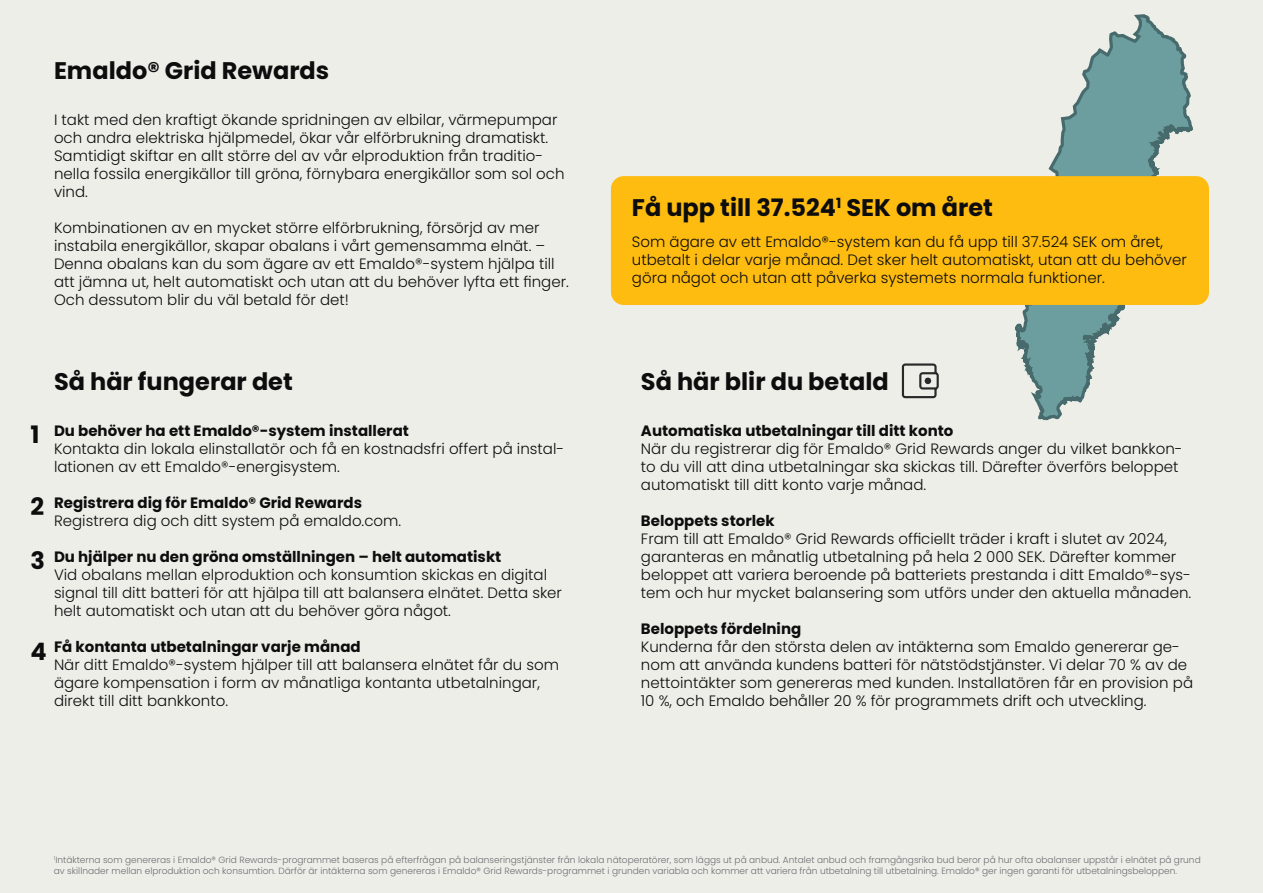
<style>
.page{position:relative;width:1263px;height:893px;background:#eeeee9}
.page>*{position:absolute;margin:0;border:0;box-sizing:border-box;transform-origin:0 0}
.t1{font:700 24px "Poppins";color:#0d0d0d}
.t2{font:300 15px/18px "Poppins";color:#0d0d0d}
.t3{font:700 15px "Poppins";color:#0d0d0d}
.t4{font:300 9px/10.8px "Poppins";color:#6c6d70}
</style>
<div class="page">
<svg style="left:1015px;top:14px;width:194px;height:407px"></svg>
<div style="left:611px;top:176px;width:598px;height:129px;background:#febb10;border-radius:13px"></div>
<svg style="left:902px;top:363px;width:37px;height:35px"></svg>
<p class="t1" style="left:54px;top:57px;width:277px">Emaldo® Grid Rewards</p>
<p class="t2" style="left:54px;top:111px;width:512px">I takt med den kraftigt ökande spridningen av elbilar, värmepumpar och andra elektriska hjälpmedel, ökar vår elförbrukning dramatiskt.<br>Samtidigt skiftar en allt större del av vår elproduktion från traditio&shy;nella fossila energikällor till gröna, förnybara energikällor som sol och vind.</p>
<p class="t2" style="left:54px;top:219px;width:516px">Kombinationen av en mycket större elförbrukning, försörjd av mer instabila energikällor, skapar obalans i vårt gemensamma elnät. – Denna obalans kan du som ägare av ett Emaldo®-system hjälpa till att jämna ut, helt automatiskt och utan att du behöver lyfta ett finger.<br>Och dessutom blir du väl betald för det!</p>
<p class="t1" style="left:54px;top:368px;width:240px">Så här fungerar det</p>
<p class="t1" style="left:30px;top:420px;width:11px">1</p>
<p class="t1" style="left:30px;top:492px;width:15px">2</p>
<p class="t1" style="left:30px;top:547px;width:16px">3</p>
<p class="t1" style="left:30px;top:637px;width:18px">4</p>
<p class="t3" style="left:54px;top:422px;width:356px">Du behöver ha ett Emaldo®-system installerat</p>
<p class="t2" style="left:54px;top:440px;width:512px">Kontakta din lokala elinstallatör och få en kostnadsfri offert på instal&shy;lationen av ett Emaldo®-energisystem.</p>
<p class="t3" style="left:54px;top:494px;width:310px">Registrera dig för Emaldo® Grid Rewards</p>
<p class="t2" style="left:54px;top:512px;width:349px">Registrera dig och ditt system på emaldo.com.</p>
<p class="t3" style="left:54px;top:548px;width:449px">Du hjälper nu den gröna omställningen – helt automatiskt</p>
<p class="t2" style="left:54px;top:566px;width:509px">Vid obalans mellan elproduktion och konsumtion skickas en digital signal till ditt batteri för att hjälpa till att balansera elnätet. Detta sker helt automatiskt och utan att du behöver göra något.</p>
<p class="t3" style="left:54px;top:638px;width:308px">Få kontanta utbetalningar varje månad</p>
<p class="t2" style="left:54px;top:656px;width:506px">När ditt Emaldo®-system hjälper till att balansera elnätet får du som ägare kompensation i form av månatliga kontanta utbetalningar, direkt till ditt bankkonto.</p>
<p class="t1" style="left:632px;top:194px;width:362px">Få upp till 37.524<sup>1</sup> SEK om året</p>
<p class="t2" style="left:632px;top:233px;width:556px">Som ägare av ett Emaldo®-system kan du få upp till 37.524 SEK om året, utbetalt i delar varje månad. Det sker helt automatiskt, utan att du behöver göra något och utan att påverka systemets normala funktioner.</p>
<p class="t1" style="left:641px;top:368px;width:249px">Så här blir du betald</p>
<p class="t3" style="left:641px;top:422px;width:314px">Automatiska utbetalningar till ditt konto</p>
<p class="t2" style="left:641px;top:440px;width:543px">När du registrerar dig för Emaldo® Grid Rewards anger du vilket bankkon&shy;to du vill att dina utbetalningar ska skickas till. Därefter överförs beloppet automatiskt till ditt konto varje månad.</p>
<p class="t3" style="left:641px;top:512px;width:135px">Beloppets storlek</p>
<p class="t2" style="left:641px;top:530px;width:552px">Fram till att Emaldo® Grid Rewards officiellt träder i kraft i slutet av 2024, garanteras en månatlig utbetalning på hela 2 000 SEK. Därefter kommer beloppet att variera beroende på batteriets prestanda i ditt Emaldo®-sys&shy;tem och hur mycket balansering som utförs under den aktuella månaden.</p>
<p class="t3" style="left:641px;top:620px;width:162px">Beloppets fördelning</p>
<p class="t2" style="left:641px;top:638px;width:554px">Kunderna får den största delen av intäkterna som Emaldo genererar ge&shy;nom att använda kundens batteri för nätstödstjänster. Vi delar 70 % av de nettointäkter som genereras med kunden. Installatören får en provision på 10 %, och Emaldo behåller 20 % för programmets drift och utveckling.</p>
<p class="t4" style="left:54px;top:855px;width:1148px"><sup>1</sup>Intäkterna som genereras i Emaldo® Grid Rewards-programmet baseras på efterfrågan på balanseringstjänster från lokala nätoperatörer, som läggs ut på anbud. Antalet anbud och framgångsrika bud beror på hur ofta obalanser uppstår i elnätet på grund av skillnader mellan elproduktion och konsumtion. Därför är intäkterna som genereras i Emaldo® Grid Rewards-programmet i grunden variabla och kommer att variera från utbetalning till utbetalning. Emaldo® ger ingen garanti för utbetalningsbeloppen.</p>
</div>
